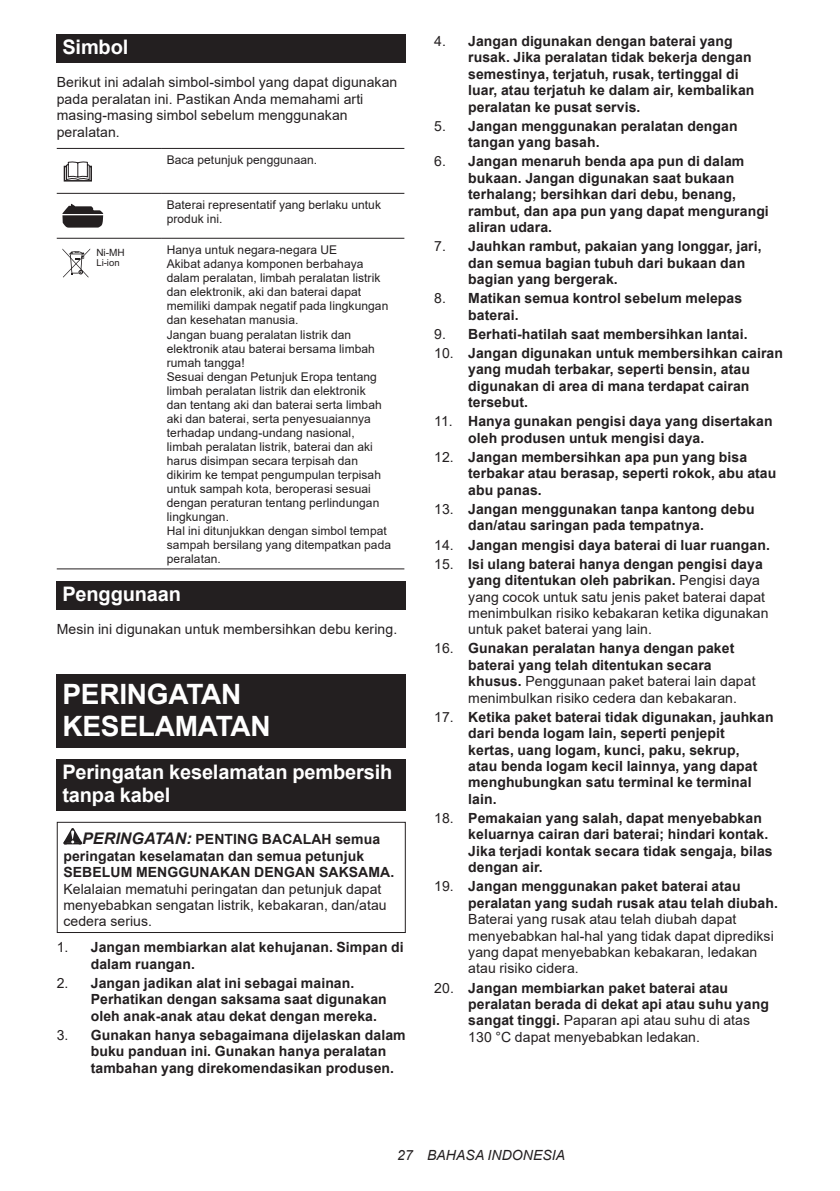
<style>
.page{position:relative;width:840px;height:1191px;background:#fff}
.page>*{position:absolute;margin:0;border:0;box-sizing:border-box;transform-origin:0 0}
.t1{font:700 28px/32.8px "Arial";letter-spacing:-.01em;color:#fff}
.t2{font:700 20px/23.4px "Arial";letter-spacing:-.01em;color:#fff}
.t3{font:700 14px/16.4px "Arial";letter-spacing:.005em;color:#231f20}
.t4{font:14px/16.4px "Arial";letter-spacing:.005em;color:#231f20}
.t5{font:italic 14px "Arial";letter-spacing:.005em;color:#231f20}
.t6{font:12px/14px "Arial";letter-spacing:.005em;color:#231f20}
.t7{font:10px "Arial";color:#231f20}
.t8{font:9.6px "Arial";color:#231f20}
.s1{font-style:italic;font-size:16px}
.s2{font-weight:400}
.s3{font-weight:700}
</style>
<div class="page">
<div style="left:57px;top:34px;width:348px;height:29px;background:#231f20"></div>
<hr style="left:57px;top:148px;width:104px;height:1px;background:#231f20">
<hr style="left:161px;top:148px;width:243px;height:1px;background:#231f20">
<hr style="left:57px;top:193px;width:104px;height:1px;background:#231f20">
<hr style="left:161px;top:193px;width:243px;height:1px;background:#231f20">
<hr style="left:57px;top:238px;width:104px;height:1px;background:#231f20">
<hr style="left:161px;top:238px;width:243px;height:1px;background:#231f20">
<hr style="left:57px;top:568px;width:104px;height:1px;background:#231f20">
<hr style="left:161px;top:568px;width:243px;height:1px;background:#231f20">
<svg style="left:63px;top:161px;width:29px;height:21px"></svg>
<svg style="left:62px;top:204px;width:41px;height:24px"></svg>
<svg style="left:62px;top:248px;width:28px;height:29px"></svg>
<div style="left:57px;top:581px;width:348px;height:28px;background:#231f20"></div>
<div style="left:57px;top:674px;width:348px;height:73px;background:#231f20"></div>
<div style="left:57px;top:759px;width:348px;height:52px;background:#231f20"></div>
<svg style="left:63px;top:828px;width:19px;height:16px"></svg>
<div style="left:57px;top:822px;width:348px;height:111px;border:1px solid #231f20"></div>
<h2 class="t2" style="left:62px;top:36px;width:67px">Simbol</h2>
<p class="t4" style="left:57px;top:74px;width:342px">Berikut ini adalah simbol-simbol yang dapat digunakan pada peralatan ini. Pastikan Anda memahami arti masing-masing simbol sebelum menggunakan peralatan.</p>
<p class="t6" style="left:167px;top:153px;width:152px">Baca petunjuk penggunaan.</p>
<p class="t6" style="left:167px;top:198px;width:216px">Baterai representatif yang berlaku untuk produk ini.</p>
<p class="t7" style="left:96px;top:246px;width:30px">Ni-MH</p>
<p class="t8" style="left:96px;top:256px;width:25px">Li-ion</p>
<p class="t6" style="left:167px;top:243px;width:226px">Hanya untuk negara-negara UE<br>Akibat adanya komponen berbahaya dalam peralatan, limbah peralatan listrik dan elektronik, aki dan baterai dapat memiliki dampak negatif pada lingkungan dan kesehatan manusia.<br>Jangan buang peralatan listrik dan elektronik atau baterai bersama limbah rumah tangga!<br>Sesuai dengan Petunjuk Eropa tentang limbah peralatan listrik dan elektronik<br>dan tentang aki dan baterai serta limbah aki dan baterai, serta penyesuaiannya terhadap undang-undang nasional, limbah peralatan listrik, baterai dan aki harus disimpan secara terpisah dan dikirim ke tempat pengumpulan terpisah untuk sampah kota, beroperasi sesuai dengan peraturan tentang perlindungan lingkungan.<br>Hal ini ditunjukkan dengan simbol tempat sampah bersilang yang ditempatkan pada peralatan.</p>
<h2 class="t2" style="left:62px;top:582px;width:120px">Penggunaan</h2>
<p class="t4" style="left:57px;top:621px;width:342px">Mesin ini digunakan untuk membersihkan debu kering.</p>
<h1 class="t1" style="left:62px;top:677px;width:210px">PERINGATAN<br>KESELAMATAN</h1>
<h2 class="t2" style="left:62px;top:760px;width:331px">Peringatan keselamatan pembersih tanpa kabel</h2>
<p class="t3" style="left:63px;top:831px;width:332px;text-indent:19px"><span class="s1">PERINGATAN:</span> PENTING BACALAH semua peringatan keselamatan dan semua petunjuk<br>SEBELUM MENGGUNAKAN DENGAN SAKSAMA.</p>
<p class="t4" style="left:63px;top:880px;width:324px">Kelalaian mematuhi peringatan dan petunjuk dapat menyebabkan sengatan listrik, kebakaran, dan/atau cedera serius.</p>
<p class="t3" style="left:91px;top:939px;width:314px;text-indent:-34px"><span class="s2">1.</span> Jangan membiarkan alat kehujanan. Simpan di dalam ruangan.</p>
<p class="t3" style="left:91px;top:975px;width:297px;text-indent:-34px"><span class="s2">2.</span> Jangan jadikan alat ini sebagai mainan.<br>Perhatikan dengan saksama saat digunakan oleh anak-anak atau dekat dengan mereka.</p>
<p class="t3" style="left:91px;top:1026px;width:316px;text-indent:-34px"><span class="s2">3.</span> Gunakan hanya sebagaimana dijelaskan dalam buku panduan ini. Gunakan hanya peralatan tambahan yang direkomendasikan produsen.</p>
<p class="t3" style="left:468px;top:33px;width:287px;text-indent:-34px"><span class="s2">4.</span> Jangan digunakan dengan baterai yang rusak. Jika peralatan tidak bekerja dengan semestinya, terjatuh, rusak, tertinggal di luar, atau terjatuh ke dalam air, kembalikan peralatan ke pusat servis.</p>
<p class="t3" style="left:468px;top:118px;width:271px;text-indent:-34px"><span class="s2">5.</span> Jangan menggunakan peralatan dengan tangan yang basah.</p>
<p class="t3" style="left:468px;top:153px;width:302px;text-indent:-34px"><span class="s2">6.</span> Jangan menaruh benda apa pun di dalam bukaan. Jangan digunakan saat bukaan terhalang; bersihkan dari debu, benang, rambut, dan apa pun yang dapat mengurangi aliran udara.</p>
<p class="t3" style="left:468px;top:238px;width:295px;text-indent:-34px"><span class="s2">7.</span> Jauhkan rambut, pakaian yang longgar, jari, dan semua bagian tubuh dari bukaan dan bagian yang bergerak.</p>
<p class="t3" style="left:468px;top:290px;width:275px;text-indent:-34px"><span class="s2">8.</span> Matikan semua kontrol sebelum melepas baterai.</p>
<p class="t3" style="left:434px;top:326px;width:315px"><span class="s2">9.</span> Berhati-hatilah saat membersihkan lantai.</p>
<p class="t3" style="left:468px;top:345px;width:316px;text-indent:-34px"><span class="s2">10.</span> Jangan digunakan untuk membersihkan cairan yang mudah terbakar, seperti bensin, atau digunakan di area di mana terdapat cairan tersebut.</p>
<p class="t3" style="left:468px;top:413px;width:305px;text-indent:-34px"><span class="s2">11.</span> Hanya gunakan pengisi daya yang disertakan oleh produsen untuk mengisi daya.</p>
<p class="t3" style="left:468px;top:449px;width:309px;text-indent:-34px"><span class="s2">12.</span> Jangan membersihkan apa pun yang bisa terbakar atau berasap, seperti rokok, abu atau abu panas.</p>
<p class="t3" style="left:468px;top:501px;width:288px;text-indent:-34px"><span class="s2">13.</span> Jangan menggunakan tanpa kantong debu dan/atau saringan pada tempatnya.</p>
<p class="t3" style="left:434px;top:536px;width:337px"><span class="s2">14.</span> Jangan mengisi daya baterai di luar ruangan.</p>
<p class="t4" style="left:468px;top:555px;width:301px;text-indent:-34px">15. <span class="s3">Isi ulang baterai hanya dengan pengisi daya yang ditentukan oleh pabrikan.</span> Pengisi daya yang cocok untuk satu jenis paket baterai dapat menimbulkan risiko kebakaran ketika digunakan untuk paket baterai yang lain.</p>
<p class="t3" style="left:468px;top:640px;width:289px;text-indent:-34px"><span class="s2">16.</span> Gunakan peralatan hanya dengan paket baterai yang telah ditentukan secara khusus. <span class="s2">Penggunaan paket baterai lain dapat menimbulkan risiko cedera dan kebakaran.</span></p>
<p class="t3" style="left:468px;top:709px;width:306px;text-indent:-34px"><span class="s2">17.</span> Ketika paket baterai tidak digunakan, jauhkan dari benda logam lain, seperti penjepit kertas, uang logam, kunci, paku, sekrup,<br>atau benda logam kecil lainnya, yang dapat menghubungkan satu terminal ke terminal lain.</p>
<p class="t3" style="left:468px;top:810px;width:306px;text-indent:-34px"><span class="s2">18.</span> Pemakaian yang salah, dapat menyebabkan keluarnya cairan dari baterai; hindari kontak.<br>Jika terjadi kontak secara tidak sengaja, bilas dengan air.</p>
<p class="t3" style="left:468px;top:878px;width:311px;text-indent:-34px"><span class="s2">19.</span> Jangan menggunakan paket baterai atau peralatan yang sudah rusak atau telah diubah.</p>
<p class="t4" style="left:468px;top:911px;width:307px">Baterai yang rusak atau telah diubah dapat menyebabkan hal-hal yang tidak dapat diprediksi yang dapat menyebabkan kebakaran, ledakan atau risiko cidera.</p>
<p class="t3" style="left:468px;top:979px;width:302px;text-indent:-34px"><span class="s2">20.</span> Jangan membiarkan paket baterai atau peralatan berada di dekat api atau suhu yang sangat tinggi. <span class="s2">Paparan api atau suhu di atas 130 °C dapat menyebabkan ledakan.</span></p>
<p class="t5" style="left:397px;top:1146px;width:169px">27 BAHASA INDONESIA</p>
</div>
